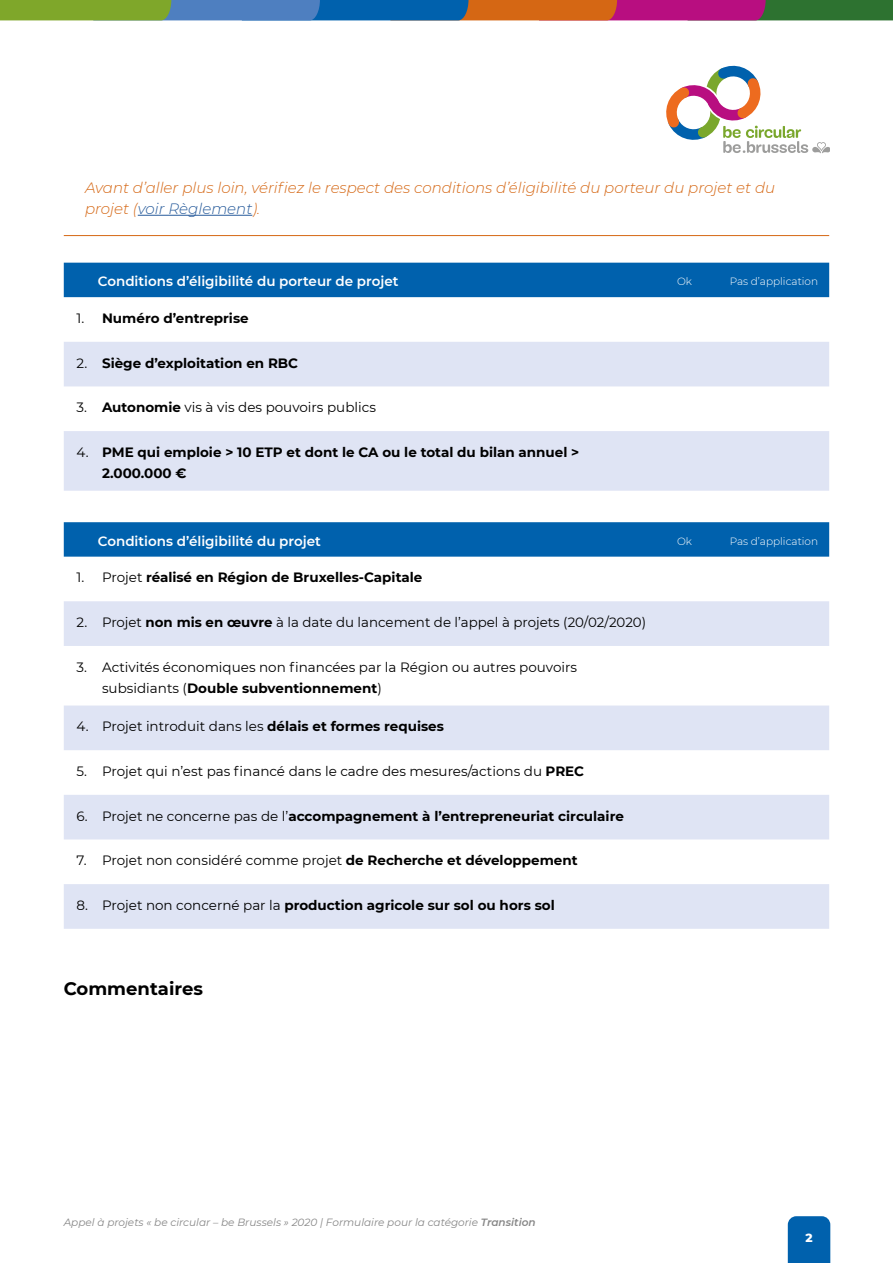
<style>
.page{position:relative;width:893px;height:1263px;background:#fff}
.page>*{position:absolute;margin:0;border:0;box-sizing:border-box;transform-origin:0 0}
.t1{font:700 18px "Montserrat";color:#000}
.t2{font:italic 300 15px/21px "Montserrat";color:#d56714}
.t3{font:13.5px/21px "Montserrat";color:#000}
.t4{font:700 13.5px/21px "Montserrat";color:#000}
.t5{font:600 13.5px "Montserrat";color:#fff}
.t6{font:800 12px "Montserrat";color:#fff}
.t7{font:italic 10.5px "Montserrat";color:#878787}
.t8{font:300 10.5px "Montserrat";color:#fff}
.s1{color:#275b9b}
.s2{font-weight:400}
.s3{font-weight:700}
.s4{font-weight:600}
</style>
<div class="page">
<svg style="left:0;top:0;width:893px;height:20px;background:#6d6864"></svg>
<div style="left:788px;top:1216px;width:42px;height:47px;background:#0061ad"></div>
<hr style="left:64px;top:235px;width:765px;height:1px;background:#d56714">
<hr style="left:138px;top:215px;width:114px;height:1px;background:#275b9b">
<div style="left:64px;top:263px;width:765px;height:34px;background:#0061ad"></div>
<svg style="left:64px;top:342px;width:765px;height:149px;fill:#dfe4f4"></svg>
<div style="left:64px;top:522px;width:765px;height:35px;background:#0061ad"></div>
<svg style="left:64px;top:601px;width:765px;height:328px;fill:#dfe4f4"></svg>
<svg style="left:666px;top:65px;width:163px;height:88px"></svg>
<p class="t2" style="left:85px;top:177px;width:692px">Avant d’aller plus loin, vérifiez le respect des conditions d’éligibilité du porteur du projet et du projet (<span class="s1">voir Règlement</span>).</p>
<p class="t5" style="left:98px;top:272px;width:302px">Conditions d’éligibilité du porteur de projet</p>
<p class="t8" style="left:677px;top:274px;width:16px">Ok</p>
<p class="t8" style="left:730px;top:274px;width:90px">Pas d’application</p>
<p class="t4" style="left:77px;top:307px;width:174px"><span class="s2">1.</span> Numéro d’entreprise</p>
<p class="t4" style="left:77px;top:352px;width:223px"><span class="s2">2.</span> Siège d’exploitation en RBC</p>
<p class="t3" style="left:77px;top:396px;width:301px">3. <span class="s3">Autonomie</span> vis à vis des pouvoirs publics</p>
<p class="t4" style="left:102px;top:441px;width:479px;text-indent:-26px"><span class="s2">4.</span> PME qui emploie &gt; 10 ETP et dont le CA ou le total du bilan annuel &gt;<br>2.000.000 €</p>
<p class="t5" style="left:98px;top:532px;width:225px">Conditions d’éligibilité du projet</p>
<p class="t8" style="left:677px;top:534px;width:16px">Ok</p>
<p class="t8" style="left:730px;top:534px;width:90px">Pas d’application</p>
<p class="t4" style="left:77px;top:566px;width:347px"><span class="s2">1. Projet</span> réalisé en Région de Bruxelles-Capitale</p>
<p class="t3" style="left:77px;top:611px;width:571px">2. Projet <span class="s3">non mis en œuvre</span> à la date du lancement de l’appel à projets (20/02/2020)</p>
<p class="t3" style="left:102px;top:656px;width:477px;text-indent:-26px">3. Activités économiques non financées par la Région ou autres pouvoirs subsidiants (<span class="s3">Double subventionnement</span>)</p>
<p class="t3" style="left:77px;top:716px;width:369px">4. Projet introduit dans les <span class="s3">délais et formes requises</span></p>
<p class="t3" style="left:77px;top:760px;width:509px">5. Projet qui n’est pas financé dans le cadre des mesures/actions du <span class="s3">PREC</span></p>
<p class="t4" style="left:77px;top:805px;width:549px"><span class="s2">6. Projet ne concerne pas de l’</span>accompagnement à l’entrepreneuriat circulaire</p>
<p class="t3" style="left:77px;top:849px;width:503px">7. Projet non considéré comme projet <span class="s3">de Recherche et développement</span></p>
<p class="t4" style="left:77px;top:894px;width:480px"><span class="s2">8. Projet non concerné par la</span> production agricole sur sol ou hors sol</p>
<h1 class="t1" style="left:64px;top:975px;width:141px">Commentaires</h1>
<p class="t7" style="left:64px;top:1215px;width:473px">Appel à projets « be circular – be Brussels » 2020 | Formulaire pour la catégorie <span class="s4">Transition</span></p>
<p class="t6" style="left:805px;top:1229px;width:9px">2</p>
</div>
